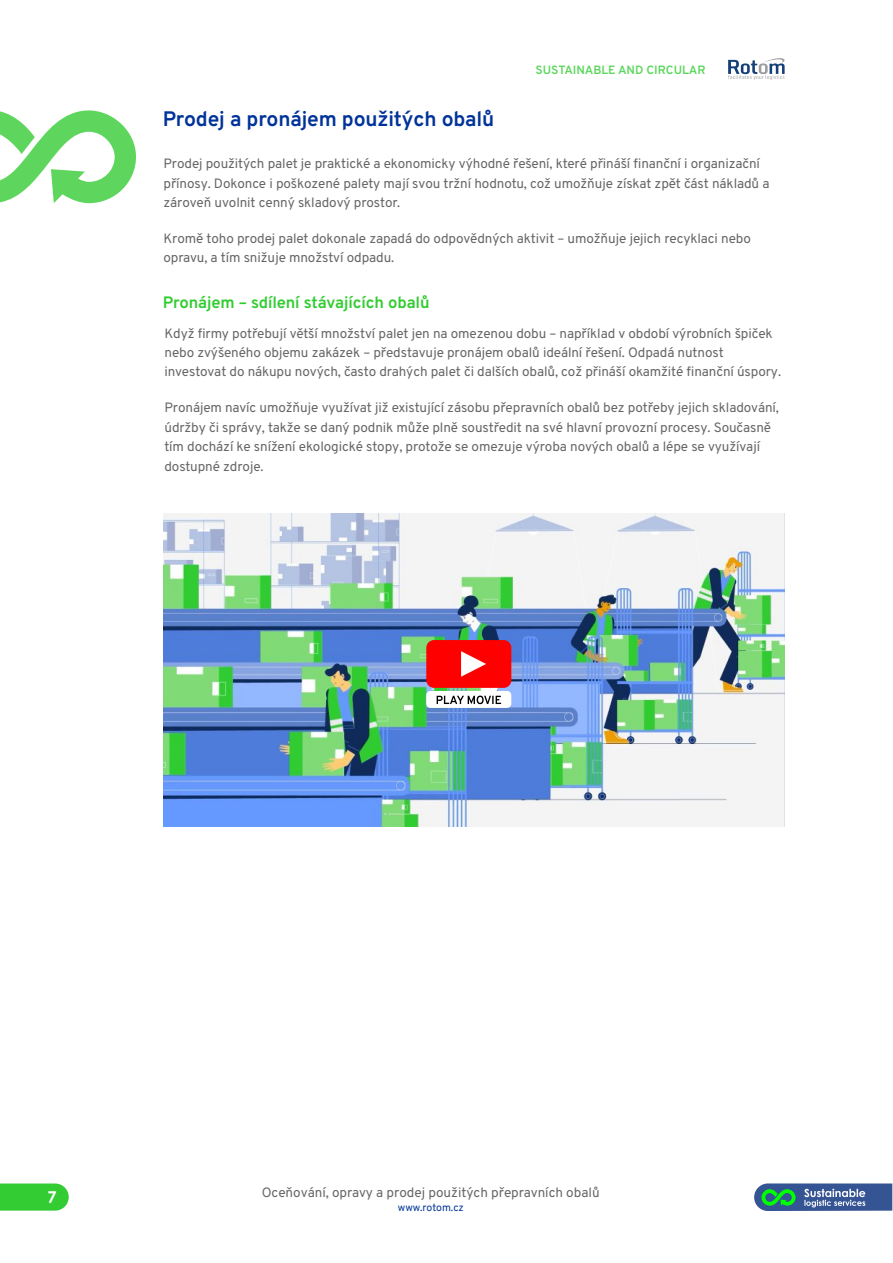
<style>
.page{position:relative;width:893px;height:1263px;background:#fff}
.page>*{position:absolute;margin:0;border:0;box-sizing:border-box;transform-origin:0 0}
.t1{font:700 21px "Overpass";letter-spacing:-.005em;color:#039}
.t2{font:700 16.5px "Overpass";letter-spacing:-.005em;color:#3c3}
.t3{font:700 16.35px "Century Gothic";color:#fff}
.t4{font:13.5px/19.5px "Overpass";letter-spacing:-.005em;color:#666}
.t5{font:700 12px "Overpass";color:rgb(51 204 51/.79)}
.t6{font:10.5px "Overpass";color:#039}
</style>
<div class="page">
<svg style="left:0;top:1183px;width:69px;height:27px;background:#3fcf3f"></svg>
<svg style="left:754px;top:1183px;width:138px;height:28px;background:#4b7897"></svg>
<svg style="left:728px;top:58px;width:57px;height:22px"></svg>
<svg style="left:0;top:110px;width:136px;height:93px"></svg>
<img style="left:164px;top:513px;width:621px;height:313px">
<div style="left:426px;top:640px;width:85px;height:48px;background:#f00;border-radius:8px"></div>
<svg style="left:461px;top:651px;width:25px;height:26px"></svg>
<div style="left:426px;top:691px;width:85px;height:17px;background:#fff;border-radius:4px"></div>
<svg style="left:437px;top:696px;width:64px;height:8px"></svg>
<p class="t5" style="left:535px;top:65px;width:172px">SUSTAINABLE AND CIRCULAR</p>
<h1 class="t1" style="left:163px;top:110px;width:333px">Prodej a pronájem použitých obalů</h1>
<p class="t4" style="left:163px;top:155px;width:607px">Prodej použitých palet je praktické a ekonomicky výhodné řešení, které přináší finanční i organizační přínosy. Dokonce i poškozené palety mají svou tržní hodnotu, což umožňuje získat zpět část nákladů a zároveň uvolnit cenný skladový prostor.</p>
<p class="t4" style="left:163px;top:230px;width:589px">Kromě toho prodej palet dokonale zapadá do odpovědných aktivit – umožňuje jejich recyklaci nebo opravu, a tím snižuje množství odpadu.</p>
<p class="t2" style="left:163px;top:296px;width:268px">Pronájem – sdílení stávajících obalů</p>
<p class="t4" style="left:165px;top:324px;width:618px">Když firmy potřebují větší množství palet jen na omezenou dobu – například v období výrobních špiček nebo zvýšeného objemu zakázek – představuje pronájem obalů ideální řešení. Odpadá nutnost investovat do nákupu nových, často drahých palet či dalších obalů, což přináší okamžité finanční úspory.</p>
<p class="t4" style="left:164px;top:399px;width:616px">Pronájem navíc umožňuje využívat již existující zásobu přepravních obalů bez potřeby jejich skladování, údržby či správy, takže se daný podnik může plně soustředit na své hlavní provozní procesy. Současně tím dochází ke snížení ekologické stopy, protože se omezuje výroba nových obalů a lépe se využívají dostupné zdroje.</p>
<p class="t3" style="left:48px;top:1191px;width:11px">7</p>
<p class="t4" style="left:262px;top:1183px;width:339px">Oceňování, opravy a prodej použitých přepravních obalů</p>
<p class="t6" style="left:398px;top:1203px;width:67px">www.rotom.cz</p>
</div>
